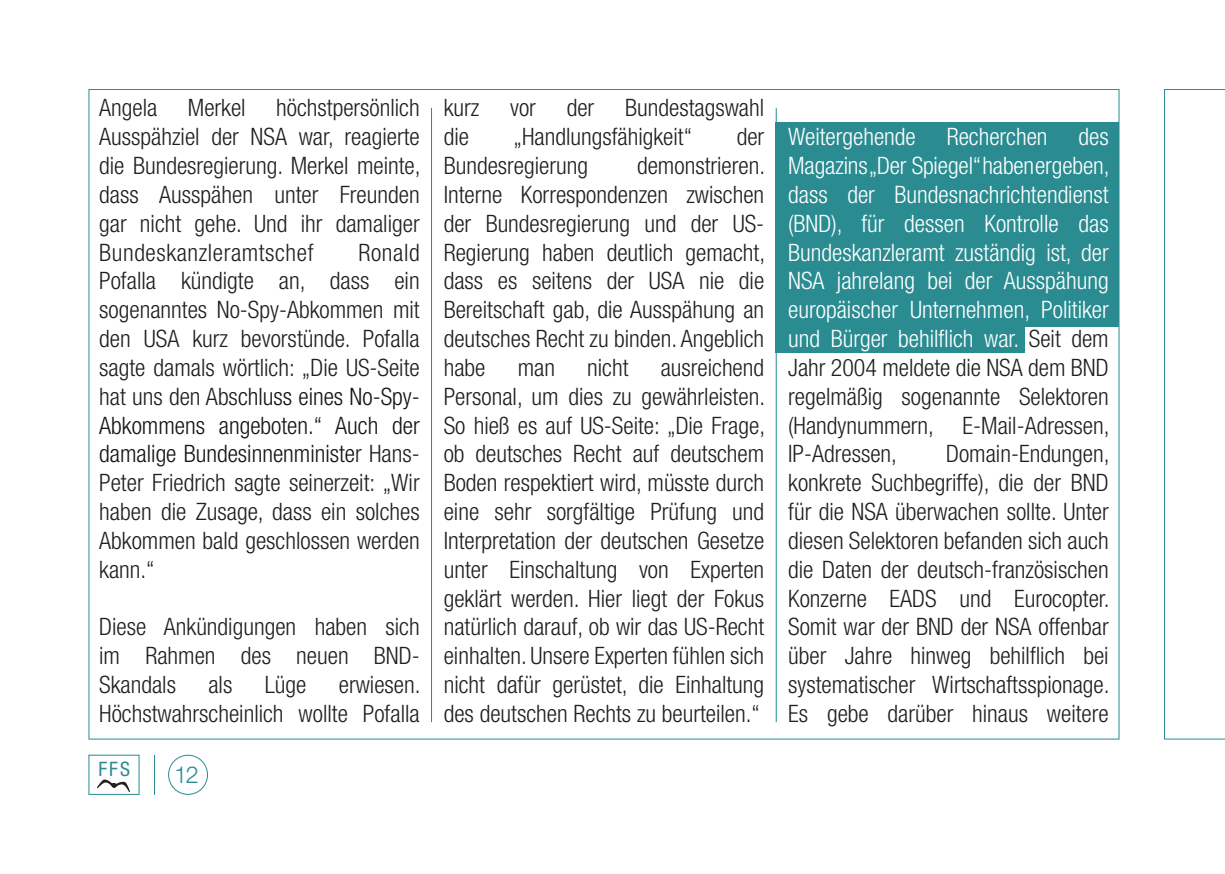
<style>
.page{position:relative;width:1225px;height:874px;background:#fff}
.page>*{position:absolute;margin:0;border:0;box-sizing:border-box;transform-origin:0 0}
.t1{font:300 condensed 24px/28.8px "Helvetica Neue LT Std";color:#231f20;text-align:justify}
.t2{font:300 condensed 24px/28.8px "Helvetica Neue LT Std";color:#fff;text-align:justify}
.t3{font:300 23.4px "Helvetica Neue LT Std";color:#2a8c91}
.t4{font:condensed 20px "Helvetica Neue LT Std";color:#2a8c91}
.s1{color:#151515}
.s2{color:#231f20}
</style>
<div class="page">
<div style="left:168px;top:754px;width:40px;height:40px;border:1px solid #2a8c91;border-radius:50%"></div>
<hr style="left:775px;top:108px;width:1px;height:613px;background:#2a8c91">
<hr style="left:431px;top:108px;width:1px;height:613px;background:#2a8c91">
<hr style="left:154px;top:754px;width:1px;height:40px;background:#2a8c91">
<svg style="left:97px;top:779px;width:33px;height:12px"></svg>
<svg style="left:1164px;top:89px;width:61px;height:650px"></svg>
<div style="left:775px;top:122px;width:343px;height:29px;background:#2a8c91"></div>
<div style="left:775px;top:151px;width:343px;height:28px;background:#2a8c91"></div>
<div style="left:775px;top:179px;width:343px;height:28px;background:#2a8c91"></div>
<div style="left:775px;top:207px;width:343px;height:29px;background:#2a8c91"></div>
<div style="left:775px;top:236px;width:343px;height:28px;background:#2a8c91"></div>
<div style="left:775px;top:264px;width:343px;height:31px;background:#2a8c91"></div>
<div style="left:775px;top:295px;width:343px;height:32px;background:#2a8c91"></div>
<div style="left:775px;top:327px;width:249px;height:26px;background:#2a8c91"></div>
<p class="t1" style="left:99px;top:93px;width:323px;text-indent:177px">höchstpersönlich Ausspähziel der NSA war, reagierte die Bundesregierung. Merkel meinte, dass Ausspähen unter Freunden gar nicht gehe. Und ihr damaliger Bundeskanzleramtschef</p>
<p class="t1" style="left:99px;top:93px;width:60px">Angela</p>
<p class="t1" style="left:188px;top:93px;width:59px">Merkel</p>
<p class="t1" style="left:99px;top:237px;width:322px;text-indent:259px">Ronald Pofalla kündigte an, dass ein sogenanntes No-Spy-Abkommen mit den USA kurz bevorstünde. Pofalla sagte damals wörtlich: „Die US-Seite hat uns den Abs<span class="s1">chluss eines No-Spy-Abkommens angeboten.“ Auch der damalige Bundesinnenministe</span>r Hans-Peter Friedrich sagte seinerzeit: „Wir haben die Zusage, dass ein solches Abkommen bald geschlossen werden kann.“</p>
<p class="t1" style="left:99px;top:612px;width:322px">Diese Ankündigungen haben sich im Rahmen des neuen BND-Skandals</p>
<p class="t1" style="left:208px;top:669px;width:25px">als</p>
<p class="t1" style="left:265px;top:669px;width:43px">Lüge</p>
<p class="t1" style="left:99px;top:669px;width:323px;text-align:right">erwiesen.<br>Höchstwahrscheinlich wollte Pofalla</p>
<p class="t4" style="left:98px;top:757px;width:33px">FFS</p>
<p class="t3" style="left:174px;top:759px;width:26px">12</p>
<p class="t1" style="left:444px;top:93px;width:37px">kurz</p>
<p class="t1" style="left:510px;top:93px;width:27px">vor</p>
<p class="t1" style="left:567px;top:93px;width:29px">der</p>
<p class="t1" style="left:625px;top:93px;width:141px">Bundestagswahl</p>
<p class="t1" style="left:444px;top:122px;width:27px">die</p>
<p class="t1" style="left:513px;top:122px;width:180px">„Handlungsfähigkeit“</p>
<p class="t1" style="left:736px;top:122px;width:29px">der</p>
<p class="t1" style="left:444px;top:151px;width:146px">Bundesregierung</p>
<p class="t1" style="left:444px;top:151px;width:323px;text-indent:193px">demonstrieren.<br>Interne Korrespondenzen zwischen der Bundesregierung und der US-Regierung haben deutlich gemacht, dass es seitens der USA nie die Bereitschaft gab, die Ausspähung an deutsches Recht zu binden. Angeblich habe</p>
<p class="t1" style="left:444px;top:352px;width:323px;text-indent:217px">ausreichend Personal, um dies zu gewährleisten.<br>So hieß es auf US-Seite: „Die Frage, ob deutsches Recht auf deutschem Boden respektiert wird, müsste durch eine sehr sorgfältige Prüfung und Interpretation der deutschen Gesetze unter Einschaltung von Experten geklärt werden. Hier liegt der Fokus natürlich darauf, ob wir das US-Recht einhalten. Unsere Experten fühlen sich nicht dafür gerüstet, die Einhaltung des deutschen Rechts zu beurteilen.“</p>
<p class="t1" style="left:518px;top:352px;width:39px">man</p>
<p class="t1" style="left:587px;top:352px;width:43px">nicht</p>
<p class="t2" style="left:788px;top:122px;width:129px">Weitergehende</p>
<p class="t2" style="left:946px;top:122px;width:102px">Recherchen</p>
<p class="t2" style="left:788px;top:122px;width:323px;text-indent:290px">des Magazins „Der Spiegel“ haben ergeben, dass der Bundesnachrichtendienst (BND), für dessen Kontrolle das Bundeskanzleramt zuständig ist, der NSA jahrelang bei der Ausspähung europäischer Unternehmen, Politiker und Bürger behilflich war. <span class="s2">Seit dem Jahr 2004 meldete die NSA dem BND regelmäßig sogenannte Selektoren (Handynummern, E-Mail-Adressen, IP-Adressen,</span></p>
<p class="t1" style="left:788px;top:439px;width:323px;text-indent:158px">Domain-Endungen, konkrete Suchbegriffe), die der BND für die NSA überwachen sollte. Unter diesen Selektoren befanden sich auch die Daten der deutsch-französischen Konzerne EADS und Eurocopter.<br>Somit war der BND der NSA offenbar über Jahre hinweg behilflich bei systematischer Wirtschaftsspionage.<br>Es gebe darüber hinaus weitere</p>
</div>
